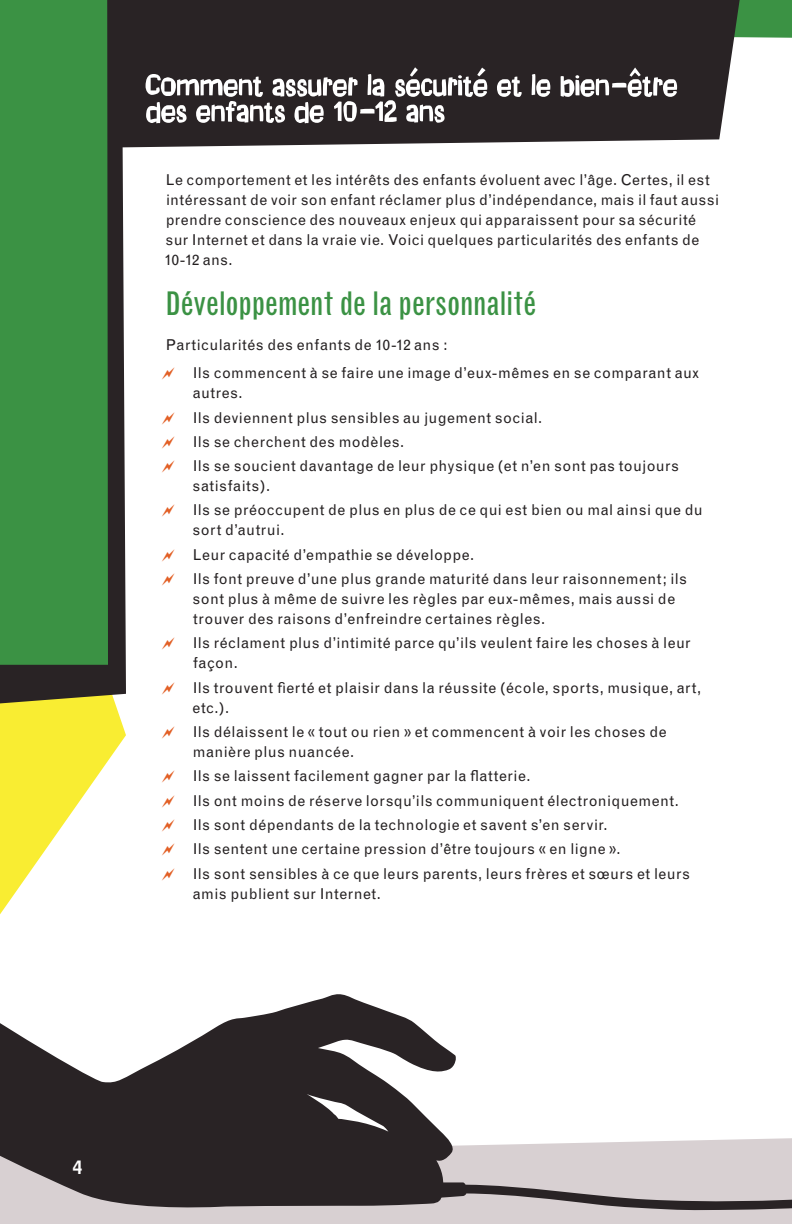
<style>
.page{position:relative;width:792px;height:1224px;background:#fff}
.page>*{position:absolute;margin:0;border:0;box-sizing:border-box;transform-origin:0 0}
.t1{font:condensed 32px "Grotesque";letter-spacing:-.01em;color:#3b9244}
.t2{font:900 18px "Grotesque";color:#fff}
.t3{font:15px/24.4px "Grotesque";letter-spacing:.025em;color:#231f20}
</style>
<div class="page">
<div style="left:0;top:1210px;width:792px;height:14px;background:#d8d0d2"></div>
<svg style="left:0;top:703px;width:126px;height:211px"></svg>
<svg style="left:0;top:994px;width:454px;height:216px;fill:#292325"></svg>
<svg style="left:437px;top:1054px;width:355px;height:162px"></svg>
<div style="left:740px;top:0;width:52px;height:38px;background:#3b9244"></div>
<svg style="left:0;top:0;width:126px;height:703px;background:#36302c"></svg>
<div style="left:0;top:0;width:108px;height:665px;background:#3b9244"></div>
<div style="left:115px;top:0;width:625px;height:147px;background:#292325"></div>
<svg style="left:146px;top:67px;width:531px;height:56px"></svg>
<p class="t3" style="left:165px;top:170px;width:556px;line-height:20px">Le comportement et les intérêts des enfants évoluent avec l’âge. Certes, il est intéressant de voir son enfant réclamer plus d’indépendance, mais il faut aussi prendre conscience des nouveaux enjeux qui apparaissent pour sa sécurité sur Internet et dans la vraie vie. Voici quelques particularités des enfants de 10-12 ans.</p>
<h1 class="t1" style="left:166px;top:285px;width:372px">Développement de la personnalité</h1>
<p class="t3" style="left:193px;top:330px;width:508px;line-height:28.6px;text-indent:-27px">Particularités des enfants de 10-12 ans :<br>Ils commencent à se faire une image d’eux-mêmes en se comparant aux</p>
<p class="t3" style="left:193px;top:381px;width:488px">autres.<br>Ils deviennent plus sensibles au jugement social.<br>Ils se cherchent des modèles.<br>Ils se soucient davantage de leur physique (et n’en sont pas toujours</p>
<p class="t3" style="left:193px;top:474px;width:512px">satisfaits).<br>Ils se préoccupent de plus en plus de ce qui est bien ou mal ainsi que du</p>
<p class="t3" style="left:193px;top:518px;width:496px">sort d’autrui.<br>Leur capacité d’empathie se développe.<br>Ils font preuve d’une plus grande maturité dans leur raisonnement; ils</p>
<p class="t3" style="left:193px;top:589px;width:484px;line-height:20px">sont plus à même de suivre les règles par eux-mêmes, mais aussi de trouver des raisons d’enfreindre certaines règles.</p>
<p class="t3" style="left:193px;top:633px;width:500px;line-height:20px">Ils réclament plus d’intimité parce qu’ils veulent faire les choses à leur façon.</p>
<p class="t3" style="left:192px;top:678px;width:510px;line-height:20px">Ils trouvent fierté et plaisir dans la réussite (école, sports, musique, art, etc.).</p>
<p class="t3" style="left:193px;top:722px;width:476px;line-height:20px">Ils délaissent le « tout ou rien » et commencent à voir les choses de manière plus nuancée.</p>
<p class="t3" style="left:193px;top:764px;width:499px">Ils se laissent facilement gagner par la flatterie.<br>Ils ont moins de réserve lorsqu’ils communiquent électroniquement.<br>Ils sont dépendants de la technologie et savent s’en servir.<br>Ils sentent une certaine pression d’être toujours « en ligne ».<br>Ils sont sensibles à ce que leurs parents, leurs frères et sœurs et leurs</p>
<p class="t3" style="left:193px;top:881px;width:190px">amis publient sur Internet.</p>
<p class="t2" style="left:72px;top:1157px;width:12px">4</p>
</div>
